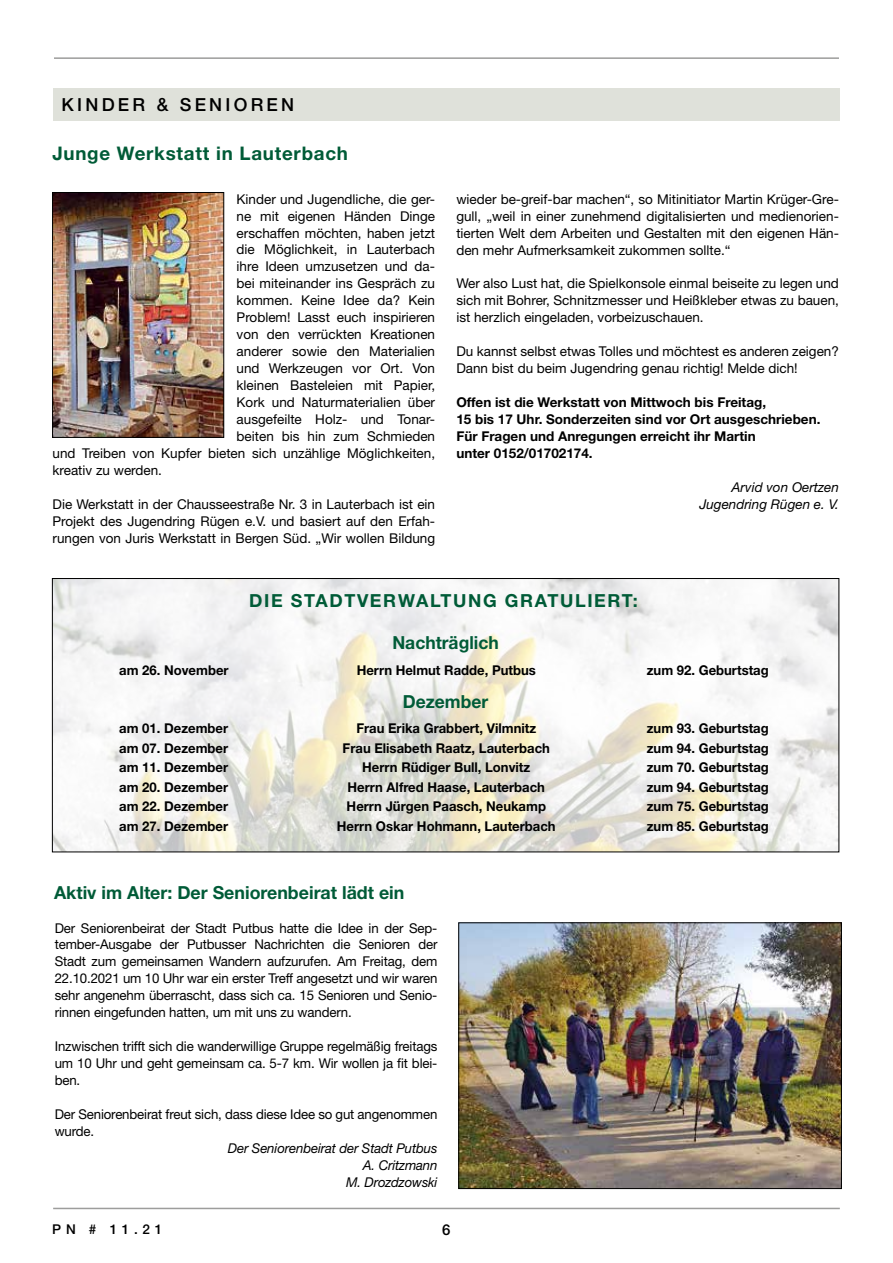
<style>
.page{position:relative;width:893px;height:1263px;background:#fff}
.page>*{position:absolute;margin:0;border:0;box-sizing:border-box;transform-origin:0 0}
.t1{font:700 18.75px "Helvetica Neue LT Std";letter-spacing:.04em;color:#005b37}
.t2{font:700 18px "Helvetica Neue LT Std";color:#005b37}
.t3{font:700 18px "Helvetica Neue LT Std";letter-spacing:.09em;color:#005b37}
.t4{font:500 18px "Helvetica Neue LT Std";letter-spacing:.18em;color:#000}
.t5{font:500 15px "Helvetica Neue LT Std";color:#000}
.t6{font:13.5px/17px "Helvetica Neue LT Std";color:#000;text-align:justify}
.t7{font:700 13.5px/17px "Helvetica Neue LT Std";color:#000}
.t8{font:italic 13.5px/17px "Helvetica Neue LT Std";letter-spacing:-.01em;color:#000;text-align:right}
.t9{font:500 13.5px "Helvetica Neue LT Std";color:#000}
</style>
<div class="page">
<hr style="left:54px;top:57px;width:785px;height:2px;background:#9d9d9c">
<hr style="left:53px;top:1208px;width:787px;height:1px;background:#9d9d9c">
<div style="left:53px;top:88px;width:787px;height:33px;background:#dfe1da"></div>
<img style="left:54px;top:580px;width:783px;height:270px">
<img style="left:54px;top:194px;width:168px;height:241px">
<div style="left:52px;top:192px;width:172px;height:245px;border:1px solid #000"></div>
<img style="left:461px;top:925px;width:378px;height:262px">
<div style="left:459px;top:923px;width:382px;height:266px;border:1px solid #000"></div>
<h2 class="t4" style="left:62px;top:94px;width:234px">KINDER &amp; SENIOREN</h2>
<h1 class="t1" style="left:52px;top:142px;width:297px">Junge Werkstatt in Lauterbach</h1>
<p class="t6" style="left:237px;top:190px;width:200px">Kinder und Jugendliche, die ger-</p>
<p class="t6" style="left:237px;top:207px;width:200px">ne mit eigenen Händen Dinge</p>
<p class="t6" style="left:237px;top:224px;width:200px">erschaffen möchten, haben jetzt</p>
<p class="t6" style="left:237px;top:241px;width:200px">die Möglichkeit, in Lauterbach</p>
<p class="t6" style="left:237px;top:258px;width:200px">ihre Ideen umzusetzen und da-</p>
<p class="t6" style="left:237px;top:275px;width:200px">bei miteinander ins Gespräch zu</p>
<p class="t6" style="left:237px;top:292px;width:200px">kommen. Keine Idee da? Kein</p>
<p class="t6" style="left:237px;top:309px;width:200px">Problem! Lasst euch inspirieren</p>
<p class="t6" style="left:237px;top:326px;width:200px">von den verrückten Kreationen</p>
<p class="t6" style="left:237px;top:343px;width:200px">anderer sowie den Materialien</p>
<p class="t6" style="left:237px;top:360px;width:200px">und Werkzeugen vor Ort. Von</p>
<p class="t6" style="left:237px;top:377px;width:200px">kleinen Basteleien mit Papier,</p>
<p class="t6" style="left:237px;top:394px;width:200px">Kork und Naturmaterialien über</p>
<p class="t6" style="left:237px;top:411px;width:200px">ausgefeilte Holz- und Tonar-</p>
<p class="t6" style="left:237px;top:428px;width:200px">beiten bis hin zum Schmieden</p>
<p class="t6" style="left:53px;top:444px;width:384px">und Treiben von Kupfer bieten sich unzählige Möglichkeiten,</p>
<p class="t6" style="left:53px;top:461px;width:111px">kreativ zu werden.</p>
<p class="t6" style="left:53px;top:495px;width:384px">Die Werkstatt in der Chausseestraße Nr. 3 in Lauterbach ist ein Projekt des Jugendring Rügen e.V. und basiert auf den Erfah&shy;rungen von Juris Werkstatt in Bergen Süd. „Wir wollen Bildung</p>
<p class="t6" style="left:456px;top:190px;width:384px">wieder be-greif-bar machen“, so Mitinitiator Martin Krüger-Gre&shy;gull, „weil in einer zunehmend digitalisierten und medienorien&shy;tierten Welt dem Arbeiten und Gestalten mit den eigenen Hän&shy;den mehr Aufmerksamkeit zukommen sollte.“</p>
<p class="t6" style="left:456px;top:275px;width:384px">Wer also Lust hat, die Spielkonsole einmal beiseite zu legen und sich mit Bohrer, Schnitzmesser und Heißkleber etwas zu bauen, ist herzlich eingeladen, vorbeizuschauen.</p>
<p class="t6" style="left:456px;top:343px;width:384px">Du kannst selbst etwas Tolles und möchtest es anderen zeigen?<br>Dann bist du beim Jugendring genau richtig! Melde dich!</p>
<p class="t7" style="left:456px;top:394px;width:366px">Offen ist die Werkstatt von Mittwoch bis Freitag,<br>15 bis 17 Uhr. Sonderzeiten sind vor Ort ausgeschrieben.<br>Für Fragen und Anregungen erreicht ihr Martin<br>unter 0152/01702174.</p>
<p class="t8" style="left:699px;top:478px;width:141px">Arvid von Oertzen<br>Jugendring Rügen e. V.</p>
<h2 class="t3" style="left:249px;top:589px;width:390px">DIE STADTVERWALTUNG GRATULIERT:</h2>
<h2 class="t2" style="left:392px;top:632px;width:108px">Nachträglich</h2>
<p class="t7" style="left:119px;top:661px;width:111px">am 26. November</p>
<p class="t7" style="left:357px;top:661px;width:181px">Herrn Helmut Radde, Putbus</p>
<p class="t7" style="left:647px;top:661px;width:123px">zum 92. Geburtstag</p>
<h2 class="t2" style="left:403px;top:690px;width:87px">Dezember</h2>
<p class="t7" style="left:119px;top:720px;width:110px">am 01. Dezember</p>
<p class="t7" style="left:356px;top:720px;width:181px">Frau Erika Grabbert, Vilmnitz</p>
<p class="t7" style="left:647px;top:720px;width:123px">zum 93. Geburtstag</p>
<p class="t7" style="left:119px;top:739px;width:110px">am 07. Dezember</p>
<p class="t7" style="left:343px;top:739px;width:209px">Frau Elisabeth Raatz, Lauterbach</p>
<p class="t7" style="left:647px;top:739px;width:123px">zum 94. Geburtstag</p>
<p class="t7" style="left:119px;top:759px;width:110px">am 11. Dezember</p>
<p class="t7" style="left:362px;top:759px;width:170px">Herrn Rüdiger Bull, Lonvitz</p>
<p class="t7" style="left:647px;top:759px;width:123px">zum 70. Geburtstag</p>
<p class="t7" style="left:119px;top:778px;width:110px">am 20. Dezember</p>
<p class="t7" style="left:348px;top:778px;width:199px">Herrn Alfred Haase, Lauterbach</p>
<p class="t7" style="left:647px;top:778px;width:123px">zum 94. Geburtstag</p>
<p class="t7" style="left:119px;top:798px;width:110px">am 22. Dezember</p>
<p class="t7" style="left:347px;top:798px;width:201px">Herrn Jürgen Paasch, Neukamp</p>
<p class="t7" style="left:647px;top:798px;width:123px">zum 75. Geburtstag</p>
<p class="t7" style="left:119px;top:817px;width:110px">am 27. Dezember</p>
<p class="t7" style="left:337px;top:817px;width:220px">Herrn Oskar Hohmann, Lauterbach</p>
<p class="t7" style="left:647px;top:817px;width:123px">zum 85. Geburtstag</p>
<h2 class="t2" style="left:54px;top:882px;width:352px">Aktiv im Alter: Der Seniorenbeirat lädt ein</h2>
<p class="t6" style="left:55px;top:919px;width:384px">Der Seniorenbeirat der Stadt Putbus hatte die Idee in der Sep&shy;tember-Ausgabe der Putbusser Nachrichten die Senioren der Stadt zum gemeinsamen Wandern aufzurufen. Am Freitag, dem 22.10.2021 um 10 Uhr war ein erster Treff angesetzt und wir waren sehr angenehm überrascht, dass sich ca. 15 Senioren und Senio&shy;rinnen eingefunden hatten, um mit uns zu wandern.</p>
<p class="t6" style="left:55px;top:1038px;width:384px">Inzwischen trifft sich die wanderwillige Gruppe regelmäßig freitags um 10 Uhr und geht gemeinsam ca. 5-7 km. Wir wollen ja fit blei&shy;ben.</p>
<p class="t6" style="left:55px;top:1105px;width:384px">Der Seniorenbeirat freut sich, dass diese Idee so gut angenommen wurde.</p>
<p class="t8" style="left:228px;top:1139px;width:211px">Der Seniorenbeirat der Stadt Putbus<br>A. Critzmann<br>M. Drozdzowski</p>
<p class="t9" style="left:52px;top:1221px;width:112px">PN # 11.21</p>
<p class="t5" style="left:442px;top:1221px;width:10px">6</p>
</div>
